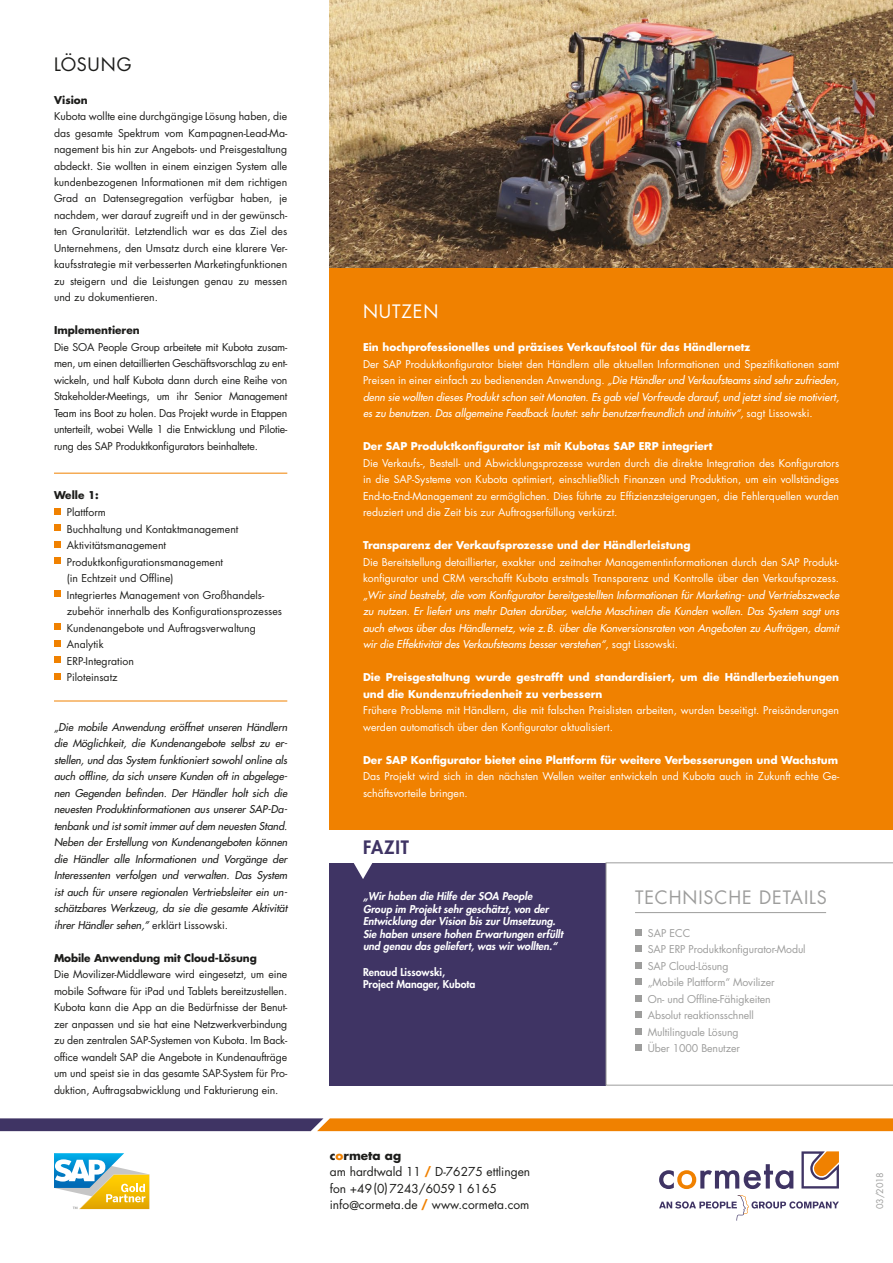
<style>
.page{position:relative;width:893px;height:1263px;background:#fff}
.page>*{position:absolute;margin:0;border:0;box-sizing:border-box;transform-origin:0 0}
.t1{font:18px "Futura";letter-spacing:.05em;color:#9d9d9c}
.t2{font:18px "Futura";letter-spacing:.035em;color:#1d1d1b}
.t3{font:18px "Futura";letter-spacing:.05em;color:#fff}
.t4{font:800 18px "Futura";letter-spacing:.05em;color:#3f3464}
.t5{font:12px/16.5px "Futura";color:#1d1d1b}
.t6{font:10.5px/16.5px "Futura";color:#1d1d1b;text-align:justify}
.t7{font:10.5px/16.5px "Futura";color:#fff}
.t8{font:italic 10.5px/16.5px "Futura";color:#fff;text-align:justify}
.t9{font:italic 10.5px/16.5px "Futura";color:#1d1d1b;text-align:justify}
.t10{font:700 10.5px/16.5px "Futura";color:#fff}
.t11{font:italic 800 10.5px/12.6px "Futura";color:#fff}
.t12{font:10.5px/16.5px "Futura";letter-spacing:-.01em;color:#9d9d9c}
.t13{font:700 10.5px "Futura";letter-spacing:-.01em;color:#1d1d1b}
.t14{font:800 10.5px/12.6px "Futura";color:#fff}
.t15{font:9px "Futura";letter-spacing:-.035em;color:#9d9d9c}
.s1{font-style:normal}
.s2{font-weight:700}
.s3{font-weight:700;color:#f08100}
</style>
<div class="page">
<svg style="left:54px;top:1153px;width:95px;height:56px"></svg>
<svg style="left:0;top:1118px;width:893px;height:13px"></svg>
<svg style="left:801px;top:1151px;width:38px;height:37px"></svg>
<svg style="left:659px;top:1164px;width:134px;height:25px"></svg>
<svg style="left:659px;top:1195px;width:180px;height:26px"></svg>
<img style="left:330px;top:0;width:563px;height:269px">
<div style="left:330px;top:862px;width:276px;height:223px;background:#3f3464"></div>
<div style="left:330px;top:269px;width:563px;height:561px;background:#f08100"></div>
<hr style="left:54px;top:473px;width:233px;height:1px;background:#f08100">
<hr style="left:54px;top:701px;width:233px;height:1px;background:#f08100">
<svg style="left:54px;top:508px;width:6px;height:6px"></svg>
<svg style="left:54px;top:525px;width:6px;height:6px"></svg>
<div style="left:54px;top:541px;width:6px;height:7px;background:#f08100"></div>
<svg style="left:54px;top:558px;width:6px;height:6px"></svg>
<svg style="left:54px;top:591px;width:6px;height:6px"></svg>
<svg style="left:54px;top:624px;width:6px;height:6px"></svg>
<svg style="left:54px;top:640px;width:6px;height:6px"></svg>
<svg style="left:54px;top:657px;width:6px;height:6px"></svg>
<div style="left:54px;top:673px;width:6px;height:7px;background:#f08100"></div>
<svg style="left:606px;top:863px;width:287px;height:222px"></svg>
<hr style="left:635px;top:912px;width:191px;height:1px;background:#9d9d9c">
<svg style="left:635px;top:929px;width:6px;height:6px"></svg>
<div style="left:635px;top:945px;width:6px;height:7px;background:#9d9d9c"></div>
<svg style="left:635px;top:962px;width:6px;height:6px"></svg>
<div style="left:635px;top:978px;width:6px;height:7px;background:#9d9d9c"></div>
<svg style="left:635px;top:995px;width:6px;height:6px"></svg>
<div style="left:635px;top:1011px;width:6px;height:7px;background:#9d9d9c"></div>
<svg style="left:635px;top:1028px;width:6px;height:6px"></svg>
<div style="left:635px;top:1044px;width:6px;height:7px;background:#9d9d9c"></div>
<svg style="left:353px;top:863px;width:20px;height:16px"></svg>
<h1 class="t2" style="left:54px;top:51px;width:79px">LÖSUNG</h1>
<p class="t13" style="left:54px;top:92px;width:35px">Vision</p>
<p class="t6" style="left:54px;top:108px;width:235px">Kubota wollte eine durchgängige Lösung haben, die das gesamte Spektrum vom Kampagnen-Lead-Ma&shy;nagement bis hin zur Angebots- und Preisgestaltung abdeckt. Sie wollten in einem einzigen System alle kundenbezogenen Informationen mit dem richtigen Grad an Datensegregation verfügbar haben, je nachdem, wer darauf zugreift und in der gewünsch&shy;ten Granularität. Letztendlich war es das Ziel des Unternehmens, den Umsatz durch eine klarere Ver&shy;kaufsstrategie mit verbesserten Marketingfunktionen zu steigern und die Leistungen genau zu messen und zu dokumentieren.</p>
<p class="t13" style="left:54px;top:323px;width:87px">Implementieren</p>
<p class="t6" style="left:54px;top:339px;width:235px">Die SOA People Group arbeitete mit Kubota zusam&shy;men, um einen detaillierten Geschäftsvorschlag zu ent&shy;wickeln, und half Kubota dann durch eine Reihe von Stakeholder-Meetings, um ihr Senior Management Team ins Boot zu holen. Das Projekt wurde in Etappen unterteilt, wobei Welle 1 die Entwicklung und Pilotie&shy;rung des SAP Produktkonfigurators beinhaltete.</p>
<p class="t13" style="left:54px;top:488px;width:46px">Welle 1:</p>
<p class="t6" style="left:67px;top:504px;width:217px;text-align:left">Plattform<br>Buchhaltung und Kontaktmanagement<br>Aktivitätsmanagement<br>Produktkonfigurationsmanagement<br>(in Echtzeit und Offline)<br>Integriertes Management von Großhandels&shy;zubehör innerhalb des Konfigurationsprozesses<br>Kundenangebote und Auftragsverwaltung<br>Analytik<br>ERP-Integration<br>Piloteinsatz</p>
<p class="t9" style="left:54px;top:718px;width:235px">„Die mobile Anwendung eröffnet unseren Händlern die Möglichkeit, die Kundenangebote selbst zu er&shy;stellen, und das System funktioniert sowohl online als auch offline, da sich unsere Kunden oft in abgelege&shy;nen Gegenden befinden. Der Händler holt sich die neuesten Produktinformationen aus unserer SAP-Da&shy;tenbank und ist somit immer auf dem neuesten Stand.<br>Neben der Erstellung von Kundenangeboten können die Händler alle Informationen und Vorgänge der Interessenten verfolgen und verwalten. Das System ist auch für unsere regionalen Vertriebsleiter ein un&shy;schätzbares Werkzeug, da sie die gesamte Aktivität ihrer Händler sehen,” <span class="s1">erklärt Lissowski.</span></p>
<p class="t13" style="left:54px;top:950px;width:204px">Mobile Anwendung mit Cloud-Lösung</p>
<p class="t6" style="left:54px;top:966px;width:235px">Die Movilizer-Middleware wird eingesetzt, um eine mobile Software für iPad und Tablets bereitzustellen.<br>Kubota kann die App an die Bedürfnisse der Benut&shy;zer anpassen und sie hat eine Netzwerkverbindung zu den zentralen SAP-Systemen von Kubota. Im Back&shy;office wandelt SAP die Angebote in Kundenaufträge um und speist sie in das gesamte SAP-System für Pro&shy;duktion, Auftragsabwicklung und Fakturierung ein.</p>
<h1 class="t3" style="left:363px;top:299px;width:77px">NUTZEN</h1>
<p class="t10" style="left:363px;top:339px;width:389px">Ein hochprofessionelles und präzises Verkaufstool für das Händlernetz</p>
<p class="t8" style="left:363px;top:355px;width:478px"><span class="s1">Der SAP Produktkonfigurator bietet den Händlern alle aktuellen Informationen und Spezifikationen samt Preisen in einer einfach zu bedienenden Anwendung.</span> „Die Händler und Verkaufsteams sind sehr zufrieden, denn sie wollten dieses Produkt schon seit Monaten. Es gab viel Vorfreude darauf, und jetzt sind sie motiviert, es zu benutzen. Das allgemeine Feedback lautet: sehr benutzerfreundlich und intuitiv“, <span class="s1">sagt Lissowski.</span></p>
<p class="t10" style="left:363px;top:438px;width:351px">Der SAP Produktkonfigurator ist mit Kubotas SAP ERP integriert</p>
<p class="t7" style="left:363px;top:454px;width:478px;text-align:justify">Die Verkaufs-, Bestell- und Abwicklungsprozesse wurden durch die direkte Integration des Konfigurators in die SAP-Systeme von Kubota optimiert, einschließlich Finanzen und Produktion, um ein vollständiges End-to-End-Management zu ermöglichen. Dies führte zu Effizienzsteigerungen, die Fehlerquellen wurden reduziert und die Zeit bis zur Auftragserfüllung verkürzt.</p>
<p class="t10" style="left:363px;top:536px;width:329px">Transparenz der Verkaufsprozesse und der Händlerleistung</p>
<p class="t7" style="left:363px;top:553px;width:478px">Die Bereitstellung detaillierter, exakter und zeitnaher Managementinformationen durch den SAP Produkt&shy;konfigurator und CRM verschafft Kubota erstmals Transparenz und Kontrolle über den Verkaufsprozess.</p>
<p class="t8" style="left:363px;top:586px;width:478px">„Wir sind bestrebt, die vom Konfigurator bereitgestellten Informationen für Marketing- und Vertriebszwecke zu nutzen. Er liefert uns mehr Daten darüber, welche Maschinen die Kunden wollen. Das System sagt uns auch etwas über das Händlernetz, wie z.B. über die Konversionsraten von Angeboten zu Aufträgen, damit wir die Effektivität des Verkaufsteams besser verstehen“, <span class="s1">sagt Lissowski.</span></p>
<p class="t10" style="left:363px;top:668px;width:478px">Die Preisgestaltung wurde gestrafft und standardisiert, um die Händlerbeziehungen und die Kundenzufriedenheit zu verbessern</p>
<p class="t7" style="left:363px;top:702px;width:478px">Frühere Probleme mit Händlern, die mit falschen Preislisten arbeiten, wurden beseitigt. Preisänderungen werden automatisch über den Konfigurator aktualisiert.</p>
<p class="t10" style="left:363px;top:751px;width:477px">Der SAP Konfigurator bietet eine Plattform für weitere Verbesserungen und Wachstum</p>
<p class="t7" style="left:363px;top:768px;width:478px">Das Projekt wird sich in den nächsten Wellen weiter entwickeln und Kubota auch in Zukunft echte Ge&shy;schäftsvorteile bringen.</p>
<h1 class="t4" style="left:363px;top:836px;width:48px">FAZIT</h1>
<p class="t11" style="left:363px;top:889px;width:201px">„Wir haben die Hilfe der SOA People Group im Projekt sehr geschätzt, von der Entwicklung der Vision bis zur Umsetzung.<br>Sie haben unsere hohen Erwartungen erfüllt und genau das geliefert, was wir wollten.“</p>
<p class="t14" style="left:363px;top:965px;width:114px">Renaud Lissowski,<br>Project Manager, Kubota</p>
<h1 class="t1" style="left:635px;top:885px;width:193px">TECHNISCHE DETAILS</h1>
<p class="t12" style="left:648px;top:924px;width:159px">SAP ECC<br>SAP ERP Produktkonfigurator-Modul<br>SAP Cloud-Lösung<br>„Mobile Plattform“ Movilizer<br>On- und Offline-Fähigkeiten<br>Absolut reaktionsschnell<br>Multilinguale Lösung<br>Über 1000 Benutzer</p>
<p class="t5" style="left:330px;top:1147px;width:202px"><span class="s2">c</span><span class="s3">o</span><span class="s2">rmeta ag<br></span>am hardtwald 11 <span class="s3">/</span> D-76275 ettlingen fon +49(0)7243/60591 6165 info@cormeta.de <span class="s3">/</span> www.cormeta.com</p>
<p class="t15" style="left:873px;top:1209px;width:38px;rotate:-90deg">03/2018</p>
</div>
